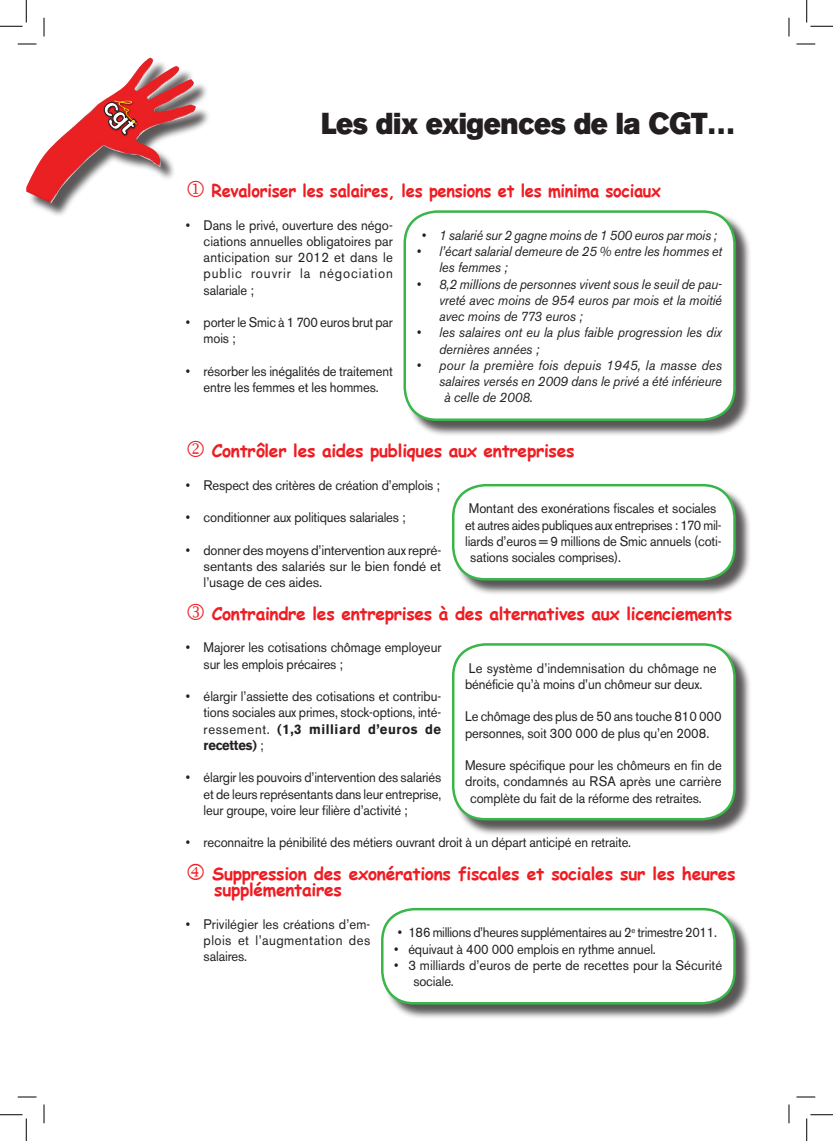
<style>
.page{position:relative;width:833px;height:1141px;background:#fff}
.page>*{position:absolute;margin:0;border:0;box-sizing:border-box;transform-origin:0 0}
.texte{font:30px "Akzidenz Grotesk BE Super";letter-spacing:-.015em;color:#231f20;scale:.94 1}
.texte-2{font:700 17.5px/16.2px "Comic Sans MS";letter-spacing:-.015em;color:#ee1d23}
.texte-3{font:700 17.5px "Comic Sans MS";letter-spacing:-.015em;color:#ee1d23;scale:.94 1}
.texte-4{font:13.75px/16.2px "Akzidenz Grotesk BE";letter-spacing:-.01em;color:#231f20;text-align:justify;scale:.94 1}
.texte-5{font:italic 13.75px/16.2px "Akzidenz Grotesk BE";letter-spacing:-.01em;color:#231f20;scale:.94 1}
.texte-6{font:13.75px/16.2px "Akzidenz Grotesk BE";letter-spacing:-.01em;color:#231f20;scale:.95 1}
.texte-7{font:13.75px "Akzidenz Grotesk BE";letter-spacing:-.01em;color:#231f20;scale:.93 1}
.s1{font-weight:700}
</style>
<div class="page">
<div style="left:405px;top:212px;width:345px;height:224px;background:#231f20;opacity:.75"></div>
<div style="left:404px;top:211px;width:330px;height:208px;background:#fff;border-radius:32px"></div>
<div style="left:403px;top:210px;width:332px;height:211px;border:2px solid #3ab54a;border-radius:32px"></div>
<div style="left:453px;top:486px;width:297px;height:110px;background:#231f20;opacity:.75"></div>
<div style="left:453px;top:485px;width:281px;height:94px;background:#fff;border-radius:32px"></div>
<div style="left:451px;top:484px;width:284px;height:96px;border:2px solid #3ab54a;border-radius:32px"></div>
<div style="left:453px;top:645px;width:297px;height:190px;background:#231f20;opacity:.75"></div>
<div style="left:453px;top:644px;width:281px;height:175px;background:#fff;border-radius:32px"></div>
<div style="left:451px;top:643px;width:284px;height:177px;border:2px solid #3ab54a;border-radius:32px"></div>
<div style="left:382px;top:909px;width:369px;height:110px;background:#231f20;opacity:.75"></div>
<div style="left:382px;top:909px;width:352px;height:94px;background:#fff;border-radius:32px"></div>
<div style="left:381px;top:907px;width:354px;height:97px;border:2px solid #3ab54a;border-radius:32px"></div>
<div style="left:27px;top:60px;width:184px;height:158px;background:#231f20;opacity:.75"></div>
<img style="left:26px;top:57px;width:170px;height:146px">
<img style="left:98px;top:98px;width:12px;height:26px">
<img style="left:103px;top:135px;width:12px;height:1px">
<img style="left:115px;top:131px;width:26px;height:9px">
<img style="left:110px;top:90px;width:39px;height:41px">
<svg style="left:103px;top:100px;width:34px;height:35px"></svg>
<svg style="left:18px;top:43px;width:18px;height:2px"></svg>
<svg style="left:796px;top:43px;width:18px;height:2px"></svg>
<svg style="left:18px;top:1096px;width:18px;height:1px"></svg>
<svg style="left:796px;top:1096px;width:18px;height:1px"></svg>
<svg style="left:43px;top:18px;width:2px;height:18px"></svg>
<svg style="left:43px;top:1104px;width:2px;height:19px"></svg>
<svg style="left:788px;top:18px;width:1px;height:18px"></svg>
<svg style="left:788px;top:1104px;width:1px;height:19px"></svg>
<svg style="left:0;top:0;width:27px;height:27px"></svg>
<svg style="left:0;top:1114px;width:27px;height:26px"></svg>
<svg style="left:806px;top:0;width:26px;height:27px"></svg>
<svg style="left:806px;top:1114px;width:26px;height:26px"></svg>
<svg style="left:188px;top:180px;width:16px;height:17px"></svg>
<p class="texte" style="left:321px;top:106px;width:442px">Les dix exigences de la CGT…</p>
<p class="texte-3" style="left:211px;top:178px;width:479px">Revaloriser les salaires, les pensions et les minima sociaux</p>
<p class="texte-4" style="left:203px;top:217px;width:203px;text-indent:-18px">• Dans le privé, ouverture des négo&shy;ciations annuelles obligatoires par anticipation sur 2012 et dans le public rouvrir la négociation salariale ;</p>
<p class="texte-4" style="left:203px;top:314px;width:202px;text-indent:-18px">• porter le Smic à 1 700 euros brut par mois ;</p>
<p class="texte-4" style="left:186px;top:363px;width:221px;text-align:center">• résorber les inégalités de traitement entre les femmes et les hommes.</p>
<p class="texte-5" style="left:421px;top:227px;width:315px">• 1 salarié sur 2 gagne moins de 1 500 euros par mois ;</p>
<p class="texte-5" style="left:439px;top:243px;width:302px;text-indent:-22px">• l’écart salarial demeure de 25 % entre les hommes et les femmes ;</p>
<p class="texte-5" style="left:439px;top:275px;width:302px;text-align:justify;text-indent:-22px">• 8,2 millions de personnes vivent sous le seuil de pau&shy;vreté avec moins de 954 euros par mois et la moitié avec moins de 773 euros ;</p>
<p class="texte-5" style="left:439px;top:324px;width:302px;text-indent:-22px">• les salaires ont eu la plus faible progression les dix dernières années ;</p>
<p class="texte-5" style="left:416px;top:357px;width:326px">• pour la première fois depuis 1945, la masse des</p>
<p class="texte-5" style="left:439px;top:373px;width:302px">salaires versés en 2009 dans le privé a été inférieure</p>
<p class="texte-5" style="left:444px;top:389px;width:96px">à celle de 2008.</p>
<p class="texte-2" style="left:212px;top:442px;width:364px">Contrôler les aides publiques aux entreprises</p>
<p class="texte-4" style="left:186px;top:477px;width:272px">• Respect des critères de création d’emplois ;</p>
<p class="texte-4" style="left:186px;top:509px;width:235px">• conditionner aux politiques salariales ;</p>
<p class="texte-4" style="left:203px;top:542px;width:254px;text-indent:-18px">• donner des moyens d’intervention aux repré&shy;sentants des salariés sur le bien fondé et l’usage de ces aides.</p>
<p class="texte-2" style="left:186px;top:604px;width:547px">● Contraindre les entreprises à des alternatives aux licenciements</p>
<p class="texte-4" style="left:203px;top:639px;width:254px;text-indent:-18px">• Majorer les cotisations chômage employeur sur les emplois précaires ;</p>
<p class="texte-4" style="left:203px;top:688px;width:254px;text-indent:-18px">• élargir l’assiette des cotisations et contribu&shy;tions sociales aux primes, stock-options, inté&shy;ressement. <span class="s1">(1,3 milliard d’euros de recettes)</span> ;</p>
<p class="texte-4" style="left:203px;top:769px;width:254px;text-indent:-18px">• élargir les pouvoirs d’intervention des salariés et de leurs représentants dans leur entreprise, leur groupe, voire leur filière d’activité ;</p>
<p class="texte-4" style="left:186px;top:834px;width:475px">• reconnaitre la pénibilité des métiers ouvrant droit à un départ anticipé en retraite.</p>
<p class="texte-2" style="left:212px;top:864px;width:524px">Suppression des exonérations fiscales et sociales sur les heures supplémentaires</p>
<p class="texte-4" style="left:203px;top:915px;width:179px;text-indent:-18px">• Privilégier les créations d’em&shy;plois et l’augmentation des salaires.</p>
<p class="texte-4" style="left:468px;top:500px;width:265px">Montant des exonérations fiscales et sociales</p>
<p class="texte-7" style="left:465px;top:516px;width:277px">et autres aides publiques aux entreprises : 170 mil-</p>
<p class="texte-4" style="left:465px;top:533px;width:274px">liards d’euros = 9 millions de Smic annuels (coti-</p>
<p class="texte-4" style="left:470px;top:549px;width:162px">sations sociales comprises).</p>
<p class="texte-6" style="left:465px;top:659px;width:266px">Le système d’indemnisation du chômage ne bénéficie qu’à moins d’un chômeur sur deux.</p>
<p class="texte-4" style="left:465px;top:708px;width:274px">Le chômage des plus de 50 ans touche 810 000 personnes, soit 300 000 de plus qu’en 2008.</p>
<p class="texte-4" style="left:465px;top:757px;width:274px">Mesure spécifique pour les chômeurs en fin de</p>
<p class="texte-6" style="left:465px;top:773px;width:271px">droits, condamnés au RSA après une carrière</p>
<p class="texte-4" style="left:470px;top:789px;width:248px">complète du fait de la réforme des retraites.</p>
<p class="texte-4" style="left:397px;top:924px;width:341px">• 186 millions d’heures supplémentaires au 2<sup>e</sup> trimestre 2011.</p>
<p class="texte-4" style="left:394px;top:940px;width:280px">• équivaut à 400 000 emplois en rythme annuel.</p>
<p class="texte-4" style="left:413px;top:956px;width:330px;text-indent:-19px">• 3 milliards d’euros de perte de recettes pour la Sécurité sociale.</p>
</div>
